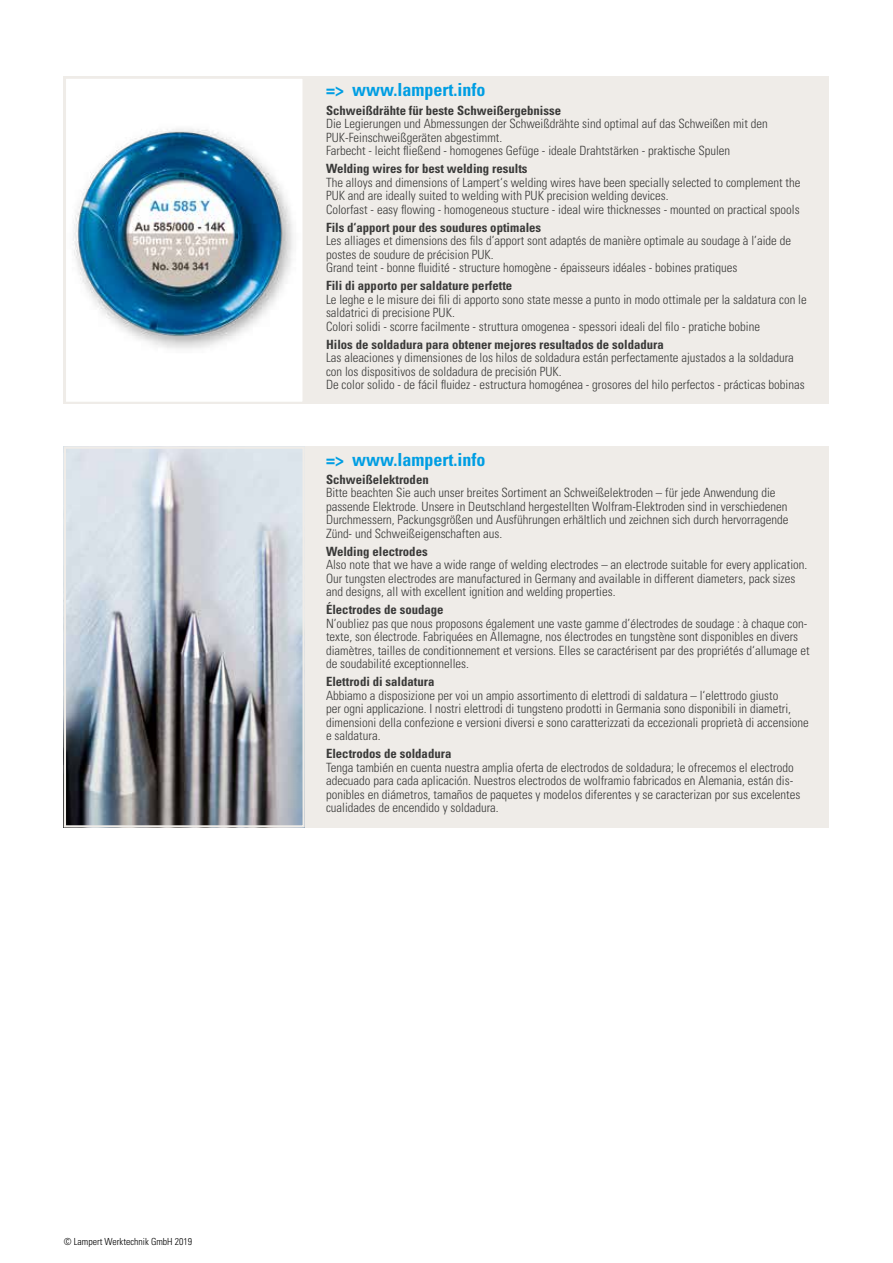
<style>
.page{position:relative;width:893px;height:1263px;background:#fff}
.page>*{position:absolute;margin:0;border:0;box-sizing:border-box;transform-origin:0 0}
.t1{font:700 condensed 18px "Univers LT Std";color:#009ee3}
.t2{font:300 condensed 12.75px/13.5px "Univers LT Std";color:#3a3a39}
.t3{font:700 condensed 12.75px "Univers LT Std";color:#3a3a39}
.t4{font:300 condensed 9.75px "Univers LT Std";color:#000}
</style>
<div class="page">
<div style="left:64px;top:77px;width:765px;height:327px;background:#efece8"></div>
<div style="left:65px;top:78px;width:239px;height:325px;background:#fff"></div>
<img style="left:73px;top:129px;width:220px;height:220px">
<div style="left:64px;top:77px;width:241px;height:327px;border:2px solid #efece8"></div>
<div style="left:64px;top:446px;width:765px;height:381px;background:#efece8"></div>
<img style="left:67px;top:449px;width:235px;height:375px">
<div style="left:64px;top:446px;width:241px;height:381px;border:2px solid #efece8"></div>
<h1 class="t1" style="left:326px;top:78px;width:161px">=&gt; www.lampert.info</h1>
<p class="t3" style="left:326px;top:102px;width:237px">Schweißdrähte für beste Schweißergebnisse</p>
<p class="t2" style="left:326px;top:117px;width:443px">Die Legierungen und Abmessungen der Schweißdrähte sind optimal auf das Schweißen mit den<br>PUK-Feinschweißgeräten abgestimmt.<br>Farbecht - leicht fließend - homogenes Gefüge - ideale Drahtstärken - praktische Spulen</p>
<p class="t3" style="left:326px;top:161px;width:203px">Welding wires for best welding results</p>
<p class="t2" style="left:326px;top:175px;width:476px">The alloys and dimensions of Lampert‘s welding wires have been specially selected to complement the<br>PUK and are ideally suited to welding with PUK precision welding devices.<br>Colorfast - easy flowing - homogeneous stucture - ideal wire thicknesses - mounted on practical spools</p>
<p class="t3" style="left:326px;top:219px;width:217px">Fils d‘apport pour des soudures optimales</p>
<p class="t2" style="left:326px;top:234px;width:467px">Les alliages et dimensions des fils d’apport sont adaptés de manière optimale au soudage à l’aide de postes de soudure de précision PUK.<br>Grand teint - bonne fluidité - structure homogène - épaisseurs idéales - bobines pratiques</p>
<p class="t3" style="left:326px;top:278px;width:188px">Fili di apporto per saldature perfette</p>
<p class="t2" style="left:326px;top:292px;width:482px">Le leghe e le misure dei fili di apporto sono state messe a punto in modo ottimale per la saldatura con le saldatrici di precisione PUK.<br>Colori solidi - scorre facilmente - struttura omogenea - spessori ideali del filo - pratiche bobine</p>
<p class="t3" style="left:326px;top:336px;width:339px">Hilos de soldadura para obtener mejores resultados de soldadura</p>
<p class="t2" style="left:326px;top:351px;width:480px">Las aleaciones y dimensiones de los hilos de soldadura están perfectamente ajustados a la soldadura con los dispositivos de soldadura de precisión PUK.<br>De color solido - de fácil fluidez - estructura homogénea - grosores del hilo perfectos - prácticas bobinas</p>
<h1 class="t1" style="left:326px;top:448px;width:161px">=&gt; www.lampert.info</h1>
<p class="t3" style="left:326px;top:471px;width:104px">Schweißelektroden</p>
<p class="t2" style="left:326px;top:486px;width:464px">Bitte beachten Sie auch unser breites Sortiment an Schweißelektroden – für jede Anwendung die passende Elektrode. Unsere in Deutschland hergestellten Wolfram-Elektroden sind in verschiedenen Durchmessern, Packungsgrößen und Ausführungen erhältlich und zeichnen sich durch hervorragende Zünd- und Schweißeigenschaften aus.</p>
<p class="t3" style="left:326px;top:543px;width:103px">Welding electrodes</p>
<p class="t2" style="left:326px;top:558px;width:483px">Also note that we have a wide range of welding electrodes – an electrode suitable for every application.<br>Our tungsten electrodes are manufactured in Germany and available in different diameters, pack sizes and designs, all with excellent ignition and welding properties.</p>
<p class="t3" style="left:326px;top:602px;width:119px">Électrodes de soudage</p>
<p class="t2" style="left:326px;top:617px;width:485px">N’oubliez pas que nous proposons également une vaste gamme d’électrodes de soudage : à chaque con&shy;texte, son électrode. Fabriquées en Allemagne, nos électrodes en tungstène sont disponibles en divers diamètres, tailles de conditionnement et versions. Elles se caractérisent par des propriétés d‘allumage et de soudabilité exceptionnelles.</p>
<p class="t3" style="left:326px;top:674px;width:110px">Elettrodi di saldatura</p>
<p class="t2" style="left:326px;top:689px;width:484px">Abbiamo a disposizione per voi un ampio assortimento di elettrodi di saldatura – l‘elettrodo giusto<br>per ogni applicazione. I nostri elettrodi di tungsteno prodotti in Germania sono disponibili in diametri, dimensioni della confezione e versioni diversi e sono caratterizzati da eccezionali proprietà di accensione e saldatura.</p>
<p class="t3" style="left:326px;top:746px;width:127px">Electrodos de soldadura</p>
<p class="t2" style="left:326px;top:761px;width:476px">Tenga también en cuenta nuestra amplia oferta de electrodos de soldadura; le ofrecemos el electrodo adecuado para cada aplicación. Nuestros electrodos de wolframio fabricados en Alemania, están dis&shy;ponibles en diámetros, tamaños de paquetes y modelos diferentes y se caracterizan por sus excelentes cualidades de encendido y soldadura.</p>
<p class="t4" style="left:64px;top:1236px;width:130px">© Lampert Werktechnik GmbH 2019</p>
</div>
